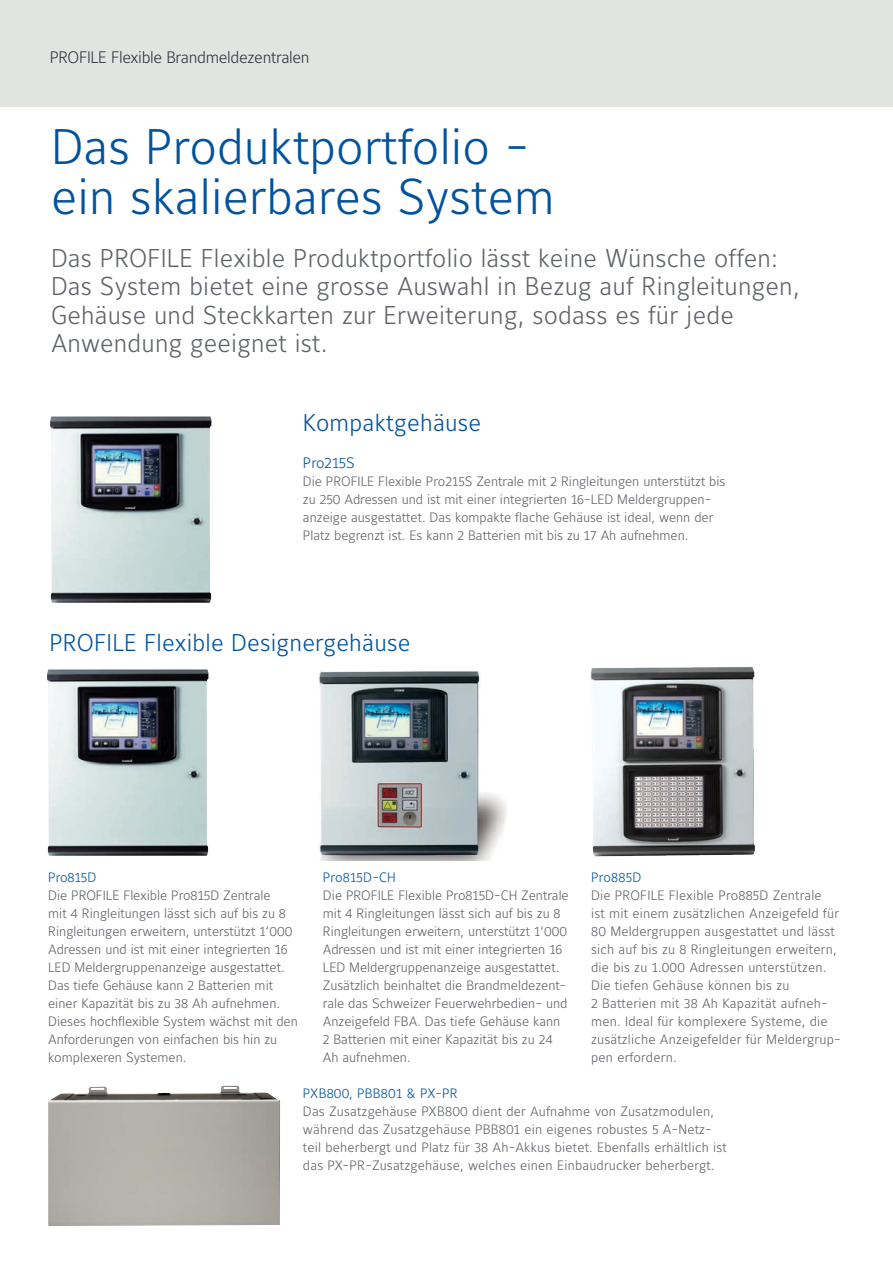
<style>
.page{position:relative;width:893px;height:1263px;background:#fff}
.page>*{position:absolute;margin:0;border:0;box-sizing:border-box;transform-origin:0 0}
.t1{font:300 49.5px/49.5px "Maurea Jci Lf ML";letter-spacing:.005em;color:#01539e}
.t2{font:300 25.5px/28.5px "Maurea Jci Lf ML";letter-spacing:.01em;color:#5f6369}
.t3{font:300 24px "Maurea Jci Lf ML";letter-spacing:.01em;color:#01539e}
.t4{font:300 16.5px "Maurea Jci Tf ML";letter-spacing:-.02em;color:#323640}
.t5{font:300 15px "Maurea Jci Lf ML";color:#01539e}
.t6{font:300 13.5px/18px "Maurea Jci Lf ML";color:#5f6369}
.t7{font:300 13.5px "Maurea Jci Lf ML";letter-spacing:.015em;color:#01539e}
</style>
<div class="page">
<div style="left:0;top:0;width:893px;height:106px;background:#e2e4e2"></div>
<img style="left:50px;top:416px;width:162px;height:187px">
<img style="left:590px;top:667px;width:165px;height:190px">
<img style="left:47px;top:669px;width:162px;height:187px">
<img style="left:319px;top:670px;width:188px;height:191px">
<img style="left:48px;top:1085px;width:232px;height:141px">
<p class="t4" style="left:50px;top:47px;width:261px">PROFILE Flexible Brandmeldezentralen</p>
<h1 class="t1" style="left:51px;top:121px;width:505px">Das Produktportfolio - ein skalierbares System</h1>
<h2 class="t2" style="left:51px;top:243px;width:750px">Das PROFILE Flexible Produktportfolio lässt keine Wünsche offen:<br>Das System bietet eine grosse Auswahl in Bezug auf Ringleitungen, Gehäuse und Steckkarten zur Erweiterung, sodass es für jede Anwendung geeignet ist.</h2>
<h3 class="t3" style="left:303px;top:408px;width:180px">Kompaktgehäuse</h3>
<p class="t5" style="left:303px;top:454px;width:53px">Pro215S</p>
<p class="t6" style="left:303px;top:472px;width:424px">Die PROFILE Flexible Pro215S Zentrale mit 2 Ringleitungen unterstützt bis zu 250 Adressen und ist mit einer integrierten 16-LED Meldergruppen&shy;anzeige ausgestattet. Das kompakte flache Gehäuse ist ideal, wenn der Platz begrenzt ist. Es kann 2 Batterien mit bis zu 17 Ah aufnehmen.</p>
<h3 class="t3" style="left:49px;top:628px;width:363px">PROFILE Flexible Designergehäuse</h3>
<p class="t7" style="left:48px;top:869px;width:50px">Pro815D</p>
<p class="t6" style="left:48px;top:886px;width:251px">Die PROFILE Flexible Pro815D Zentrale<br>mit 4 Ringleitungen lässt sich auf bis zu 8<br>Ringleitungen erweitern, unterstützt 1‘000<br>Adressen und ist mit einer integrierten 16<br>LED Meldergruppenanzeige ausgestattet.<br>Das tiefe Gehäuse kann 2 Batterien mit einer Kapazität bis zu 38 Ah aufnehmen.<br>Dieses hochflexible System wächst mit den Anforderungen von einfachen bis hin zu komplexeren Systemen.</p>
<p class="t7" style="left:323px;top:869px;width:75px">Pro815D-CH</p>
<p class="t6" style="left:323px;top:886px;width:247px">Die PROFILE Flexible Pro815D-CH Zentrale mit 4 Ringleitungen lässt sich auf bis zu 8<br>Ringleitungen erweitern, unterstützt 1‘000<br>Adressen und ist mit einer integrierten 16<br>LED Meldergruppenanzeige ausgestattet.<br>Zusätzlich beinhaltet die Brandmeldezent&shy;rale das Schweizer Feuerwehrbedien- und Anzeigefeld FBA. Das tiefe Gehäuse kann 2 Batterien mit einer Kapazität bis zu 24<br>Ah aufnehmen.</p>
<p class="t7" style="left:591px;top:869px;width:52px">Pro885D</p>
<p class="t6" style="left:591px;top:886px;width:251px">Die PROFILE Flexible Pro885D Zentrale<br>ist mit einem zusätzlichen Anzeigefeld für 80 Meldergruppen ausgestattet und lässt sich auf bis zu 8 Ringleitungen erweitern, die bis zu 1.000 Adressen unterstützen.<br>Die tiefen Gehäuse können bis zu<br>2 Batterien mit 38 Ah Kapazität aufneh&shy;men. Ideal für komplexere Systeme, die zusätzliche Anzeigefelder für Meldergrup&shy;pen erfordern.</p>
<p class="t7" style="left:303px;top:1085px;width:156px">PXB800, PBB801 &amp; PX-PR</p>
<p class="t6" style="left:303px;top:1102px;width:425px">Das Zusatzgehäuse PXB800 dient der Aufnahme von Zusatzmodulen, während das Zusatzgehäuse PBB801 ein eigenes robustes 5 A-Netz&shy;teil beherbergt und Platz für 38 Ah-Akkus bietet. Ebenfalls erhältlich ist das PX-PR-Zusatzgehäuse, welches einen Einbaudrucker beherbergt.</p>
</div>
